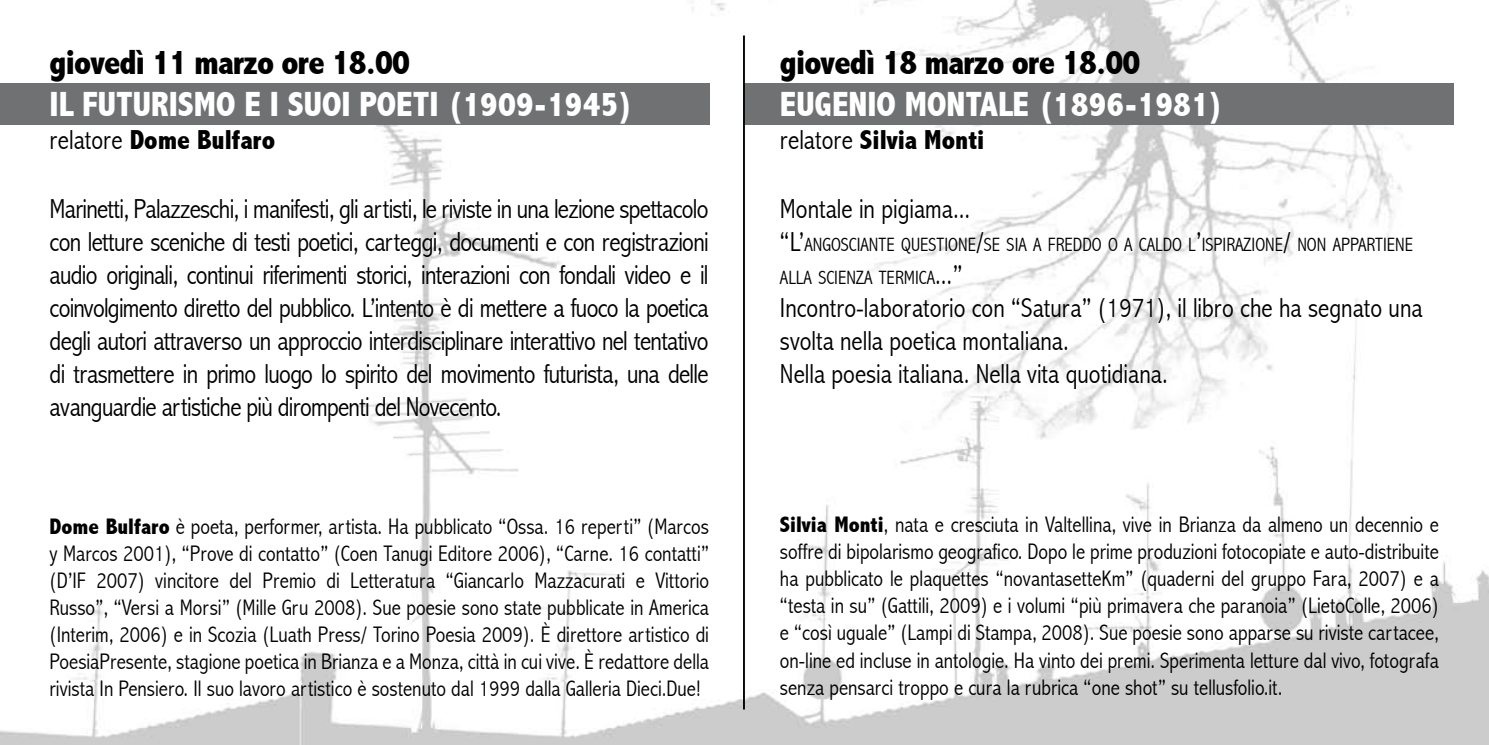
<style>
.page{position:relative;width:1489px;height:745px;background:#fff}
.page>*{position:absolute;margin:0;border:0;box-sizing:border-box;transform-origin:0 0}
.t1{font:800 condensed 35px "Abadi";color:#fff}
.t2{font:800 condensed 35px "Abadi";letter-spacing:-.025em;color:#000}
.t3{font:300 condensed 27.5px/33px "Abadi";color:#000;text-align:justify}
.t4{font:800 condensed 27.5px "Abadi";color:#000}
.t5{font:300 condensed 22.5px/27px "Abadi";color:#000;text-align:justify}
.t6{font:300 condensed 19.25px/33px "Abadi";color:#000}
.s1{font-weight:300}
.s2{font-size:27.5px}
.s3{font-weight:800}
</style>
<div class="page">
<img style="left:0;top:0;width:1488px;height:744px">
<div style="left:744px;top:83px;width:709px;height:42px;background:#707173"></div>
<div style="left:0;top:83px;width:709px;height:42px;background:#707173"></div>
<hr style="left:743px;top:35px;width:2px;height:674px;background:#000">
<h1 class="t2" style="left:50px;top:42px;width:362px">giovedì 11 marzo ore 18.00</h1>
<h1 class="t1" style="left:50px;top:84px;width:585px">IL FUTURISMO E I SUOI POETI (1909-1945)</h1>
<p class="t4" style="left:50px;top:124px;width:227px"><span class="s1">relatore</span> Dome Bulfaro</p>
<p class="t3" style="left:50px;top:192px;width:660px">Marinetti, Palazzeschi, i manifesti, gli artisti, le riviste in una lezione spettacolo con letture sceniche di testi poetici, carteggi, documenti e con registrazioni audio originali, continui riferimenti storici, interazioni con fondali video e il coinvolgimento diretto del pubblico. L’intento è di mettere a fuoco la poetica degli autori attraverso un approccio interdisciplinare interattivo nel tentativo di trasmettere in primo luogo lo spirito del movimento futurista, una delle avanguardie artistiche più dirompenti del Novecento.</p>
<h1 class="t2" style="left:780px;top:42px;width:362px">giovedì 18 marzo ore 18.00</h1>
<h1 class="t1" style="left:780px;top:84px;width:445px">EUGENIO MONTALE (1896-1981)</h1>
<p class="t4" style="left:780px;top:124px;width:206px"><span class="s1">relatore</span> Silvia Monti</p>
<p class="t3" style="left:780px;top:192px;width:192px">Montale in pigiama...</p>
<p class="t6" style="left:780px;top:228px;width:635px"><span class="s2">“L’</span>ANGOSCIANTE QUESTIONE<span class="s2">/</span>SE SIA A FREDDO O A CALDO L<span class="s2">’</span>ISPIRAZIONE<span class="s2">/</span> NON APPARTIENE<br>ALLA SCIENZA TERMICA<span class="s2">...”</span></p>
<p class="t3" style="left:780px;top:291px;width:644px;text-align:left">Incontro-laboratorio con “Satura” (1971), il libro che ha segnato una svolta nella poetica montaliana.<br>Nella poesia italiana. Nella vita quotidiana.</p>
<p class="t5" style="left:50px;top:513px;width:661px"><span class="s3">Dome Bulfaro</span> è poeta, performer, artista. Ha pubblicato “Ossa. 16 reperti” (Marcos y Marcos 2001), “Prove di contatto” (Coen Tanugi Editore 2006), “Carne. 16 contatti” (D’IF 2007) vincitore del Premio di Letteratura “Giancarlo Mazzacurati e Vittorio Russo”, “Versi a Morsi” (Mille Gru 2008). Sue poesie sono state pubblicate in America (Interim, 2006) e in Scozia (Luath Press/ Torino Poesia 2009). È direttore artistico di PoesiaPresente, stagione poetica in Brianza e a Monza, città in cui vive. È redattore della rivista In Pensiero. Il suo lavoro artistico è sostenuto dal 1999 dalla Galleria Dieci.Due!</p>
<p class="t5" style="left:780px;top:511px;width:660px"><span class="s3">Silvia Monti</span>, nata e cresciuta in Valtellina, vive in Brianza da almeno un decennio e soffre di bipolarismo geografico. Dopo le prime produzioni fotocopiate e auto-distribuite ha pubblicato le plaquettes “novantasetteKm” (quaderni del gruppo Fara, 2007) e a “testa in su” (Gattili, 2009) e i volumi “più primavera che paranoia” (LietoColle, 2006) e “così uguale” (Lampi di Stampa, 2008). Sue poesie sono apparse su riviste cartacee, on-line ed incluse in antologie. Ha vinto dei premi. Sperimenta letture dal vivo, fotografa senza pensarci troppo e cura la rubrica “one shot” su tellusfolio.it.</p>
</div>
